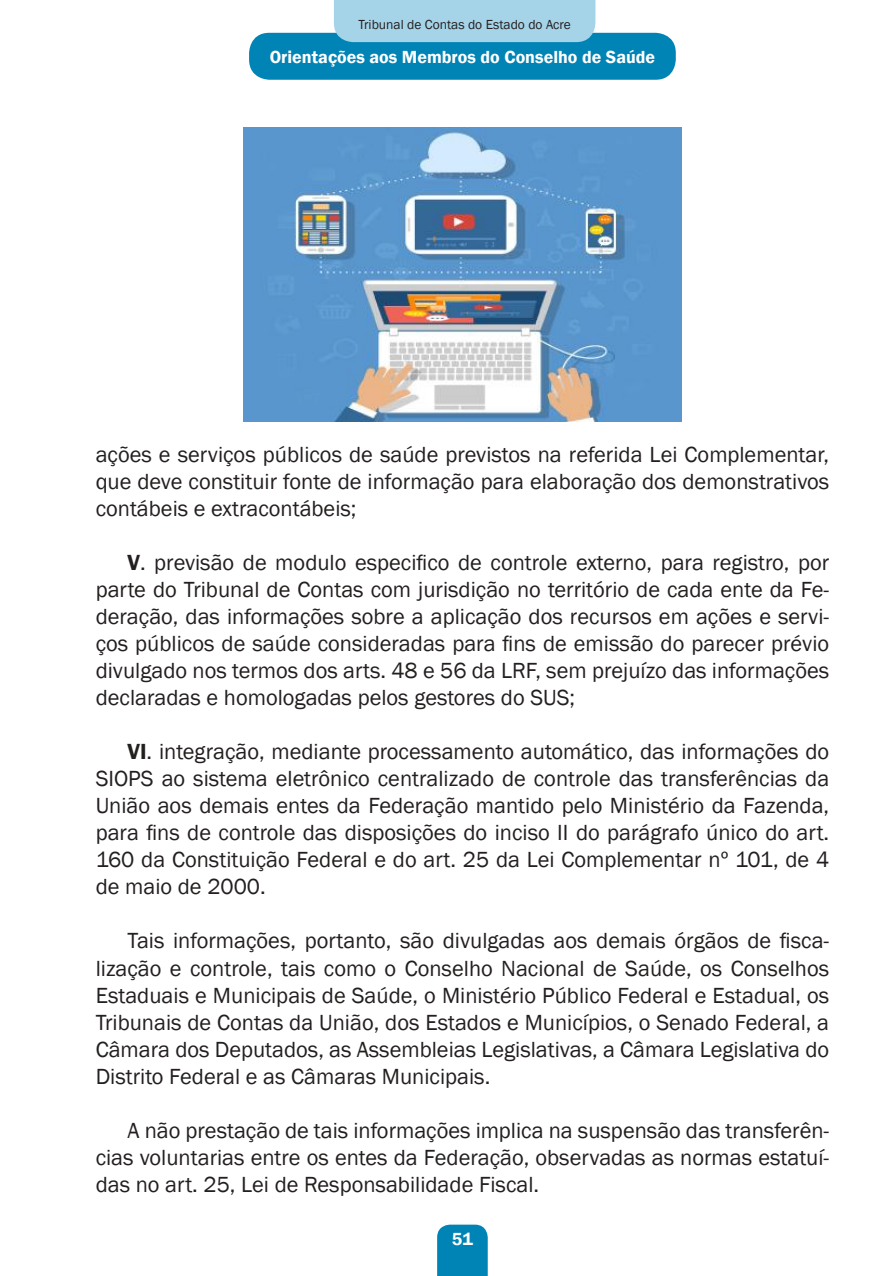
<style>
.page{position:relative;width:893px;height:1276px;background:#fff}
.page>*{position:absolute;margin:0;border:0;box-sizing:border-box;transform-origin:0 0}
.t1{font:22.5px/27px "Franklin Gothic";color:#241f1f;text-align:justify}
.t2{font:600 18px "Franklin Gothic";color:#fff}
.t3{font:13.5px "Franklin Gothic";color:#241f1f}
.s1{font-weight:600}
</style>
<div class="page">
<svg style="left:437px;top:1224px;width:51px;height:52px;background:#0b89b9"></svg>
<div style="left:249px;top:33px;width:427px;height:47px;background:#0084b6;border-radius:20px"></div>
<div style="left:334px;top:0;width:261px;height:42px;background:#a5d3e8"></div>
<img style="left:243px;top:128px;width:439px;height:294px">
<p class="t3" style="left:359px;top:16px;width:214px">Tribunal de Contas do Estado do Acre</p>
<p class="t2" style="left:270px;top:46px;width:387px">Orientações aos Membros do Conselho de Saúde</p>
<p class="t1" style="left:96px;top:442px;width:735px">ações e serviços públicos de saúde previstos na referida Lei Complementar, que deve constituir fonte de informação para elaboração dos demonstrativos contábeis e extracontábeis;</p>
<p class="t1" style="left:96px;top:550px;width:735px;text-indent:32px"><span class="s1">V</span>. previsão de modulo especifico de controle externo, para registro, por parte do Tribunal de Contas com jurisdição no território de cada ente da Fe&shy;deração, das informações sobre a aplicação dos recursos em ações e servi&shy;ços públicos de saúde consideradas para fins de emissão do parecer prévio divulgado nos termos dos arts. 48 e 56 da LRF, sem prejuízo das informações declaradas e homologadas pelos gestores do SUS;</p>
<p class="t1" style="left:96px;top:739px;width:735px;text-indent:32px"><span class="s1">VI</span>. integração, mediante processamento automático, das informações do SIOPS ao sistema eletrônico centralizado de controle das transferências da União aos demais entes da Federação mantido pelo Ministério da Fazenda, para fins de controle das disposições do inciso II do parágrafo único do art.<br>160 da Constituição Federal e do art. 25 da Lei Complementar nº 101, de 4 de maio de 2000.</p>
<p class="t1" style="left:96px;top:928px;width:735px;text-indent:32px">Tais informações, portanto, são divulgadas aos demais órgãos de fisca&shy;lização e controle, tais como o Conselho Nacional de Saúde, os Conselhos Estaduais e Municipais de Saúde, o Ministério Público Federal e Estadual, os Tribunais de Contas da União, dos Estados e Municípios, o Senado Federal, a Câmara dos Deputados, as Assembleias Legislativas, a Câmara Legislativa do Distrito Federal e as Câmaras Municipais.</p>
<p class="t1" style="left:96px;top:1117px;width:735px;text-indent:32px">A não prestação de tais informações implica na suspensão das transferên&shy;cias voluntarias entre os entes da Federação, observadas as normas estatuí&shy;das no art. 25, Lei de Responsabilidade Fiscal.</p>
<p class="t2" style="left:452px;top:1228px;width:22px">51</p>
</div>
